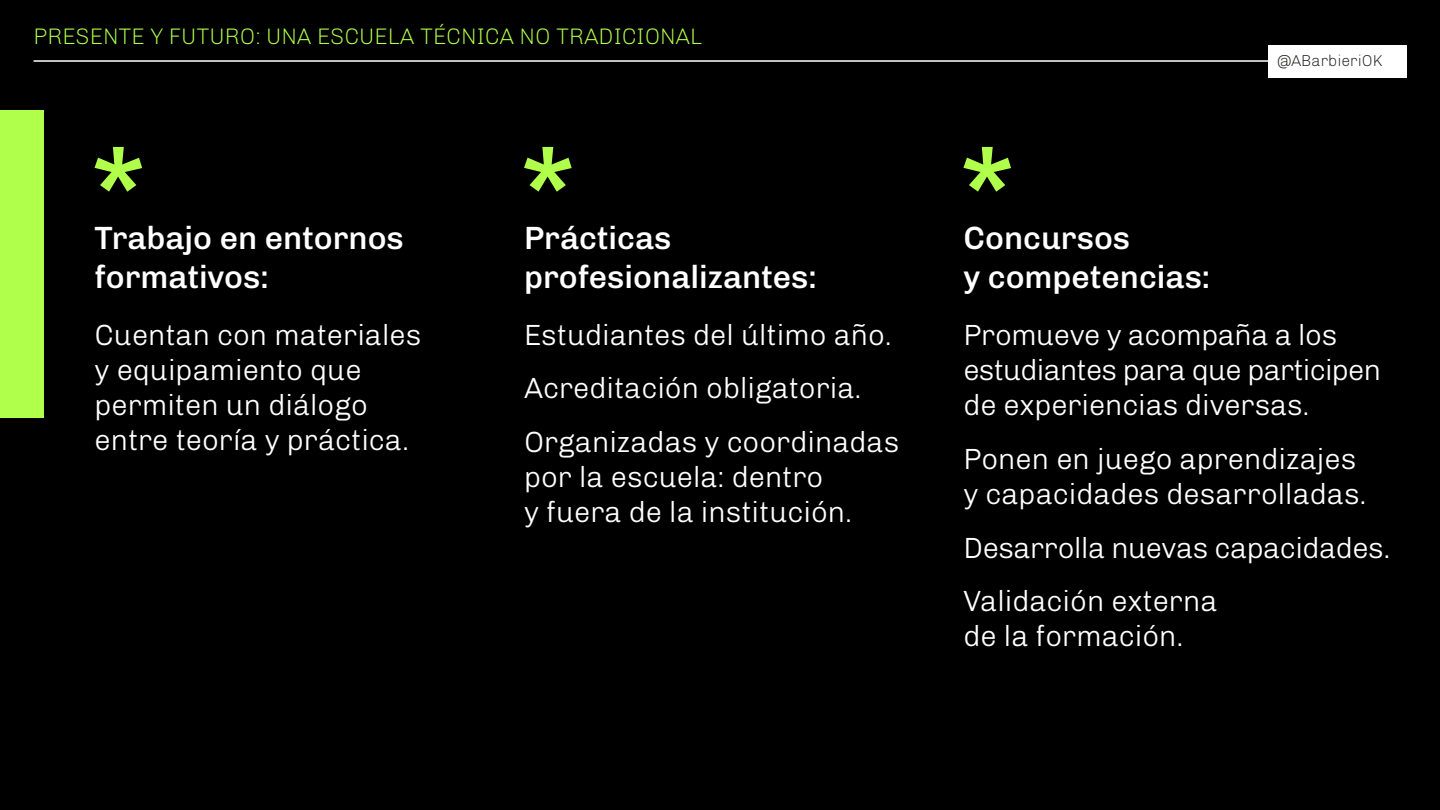
<style>
.page{position:relative;width:1440px;height:810px;background:#fff}
.page>*{position:absolute;margin:0;border:0;box-sizing:border-box;transform-origin:0 0}
.t1{font:500 32.25px/38.7px "Chivo";color:#fff}
.t2{font:300 29.25px/35.1px "Chivo";color:#fff}
.t3{font:100 22.5px "Chivo";color:#b0ff4a}
.t4{font:100 15.75px "Chivo";color:#1d1d1b}
</style>
<div class="page">
<div style="left:0;top:39px;width:1440px;height:771px;background:#000"></div>
<div style="left:0;top:110px;width:43px;height:308px;background:#b0ff4a"></div>
<div style="left:0;top:0;width:1440px;height:61px;background:#000"></div>
<hr style="left:34px;top:60px;width:1372px;height:2px;background:#fff">
<div style="left:1268px;top:45px;width:138px;height:32px;background:#fff"></div>
<svg style="left:95px;top:147px;width:47px;height:45px"></svg>
<svg style="left:524px;top:147px;width:48px;height:45px"></svg>
<svg style="left:963px;top:147px;width:48px;height:45px"></svg>
<p class="t3" style="left:34px;top:20px;width:670px">PRESENTE Y FUTURO: UNA ESCUELA TÉCNICA NO TRADICIONAL</p>
<p class="t4" style="left:1277px;top:49px;width:107px">@ABarbieriOK</p>
<p class="t1" style="left:95px;top:217px;width:311px">Trabajo en entornos formativos:</p>
<p class="t2" style="left:95px;top:315px;width:328px">Cuentan con materiales y equipamiento que permiten un diálogo entre teoría y práctica.</p>
<p class="t1" style="left:524px;top:217px;width:294px">Prácticas profesionalizantes:</p>
<p class="t1" style="left:963px;top:217px;width:248px">Concursos<br>y competencias:</p>
<p class="t2" style="left:963px;top:315px;width:419px">Promueve y acompaña a los estudiantes para que participen de experiencias diversas.</p>
<p class="t2" style="left:963px;top:439px;width:405px">Ponen en juego aprendizajes y capacidades desarrolladas.</p>
<p class="t2" style="left:963px;top:518px;width:428px;line-height:53.8px">Desarrolla nuevas capacidades.<br>Validación externa</p>
<p class="t2" style="left:963px;top:617px;width:222px">de la formación.</p>
<p class="t2" style="left:524px;top:305px;width:377px;line-height:53.8px">Estudiantes del último año.<br>Acreditación obligatoria.<br>Organizadas y coordinadas</p>
<p class="t2" style="left:524px;top:458px;width:330px">por la escuela: dentro<br>y fuera de la institución.</p>
</div>
